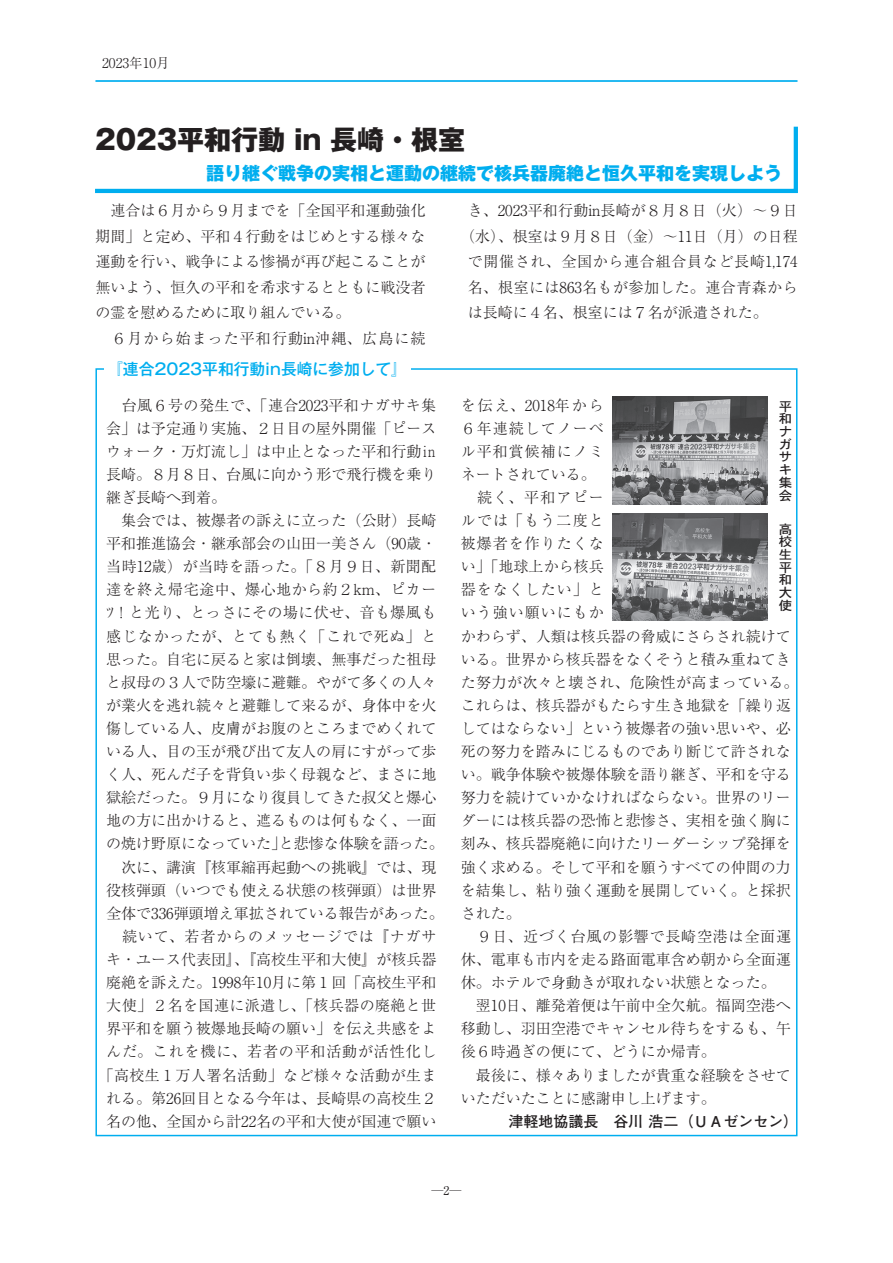
<style>
.page{position:relative;width:893px;height:1263px;background:#fff}
.page>*{position:absolute;margin:0;border:0;box-sizing:border-box;transform-origin:0 0}
.t1{font:800 27px "Gothic MB101 Pro";color:#231f20}
.t2{font:800 18px "Gothic MB101 Pro";color:#00aeef}
.t3{font:500 15.75px "Gothic MB101 Pro";color:#00aeef}
.t4{font:300 15px/23.1px "Ryumin Pro";color:#231f20}
.t5{font:300 15px "Ryumin Pro";letter-spacing:.03em;color:#231f20}
.t6{font:300 15px "Ryumin Pro";letter-spacing:.055em;color:#231f20}
.t7{font:300 15px "Ryumin Pro";letter-spacing:.025em;color:#231f20}
.t8{font:300 15px "Ryumin Pro";letter-spacing:.05em;color:#231f20}
.t9{font:300 15px "Ryumin Pro";letter-spacing:.035em;color:#231f20}
.t10{font:700 15px "Futo Go B101 Pr 6";color:#231f20}
.t11{font:300 13.5px "Ryumin Pro";color:#231f20}
.t12{font:12.75px/12.8px "DFHS Gothic Std W5";color:#231f20;text-align:justify;scale:1.06 1}
.t13{font:300 12px "Ryumin Pro";color:#231f20}
.s1{font-weight:400}
</style>
<div class="page">
<svg style="left:95px;top:126px;width:703px;height:68px"></svg>
<img style="left:612px;top:397px;width:155px;height:107px">
<img style="left:612px;top:513px;width:155px;height:108px">
<hr style="left:95px;top:80px;width:702px;height:2px;background:#00aeef">
<p class="t11" style="left:102px;top:52px;width:69px">2023年10月</p>
<h1 class="t1" style="left:95px;top:118px;width:371px">2023平和行動 in 長崎・根室</h1>
<p class="t2" style="left:206px;top:158px;width:578px">語り継ぐ戦争の実相と運動の継続で核兵器廃絶と恒久平和を実現しよう</p>
<p class="t4" style="left:95px;top:197px;width:332px;line-height:25.5px">　連合は６月から９月までを「全国平和運動強化期間」と定め、平和４行動をはじめとする様々な運動を行い、戦争による惨禍が再び起こることが無いよう、恒久の平和を希求するとともに戦没者の霊を慰めるために取り組んでいる。<br>　６月から始まった平和行動in沖縄、広島に続</p>
<p class="t4" style="left:468px;top:198px;width:331px">き、2023平和行動in長崎が８月８日（火）～９日</p>
<p class="t4" style="left:460px;top:224px;width:339px">（水）、根室は９月８日（金）～11日（月）の日程</p>
<p class="t8" style="left:468px;top:250px;width:332px">で開催され、全国から連合組合員など長崎1,174</p>
<p class="t5" style="left:468px;top:275px;width:331px">名、根室には863名もが参加した。連合青森から</p>
<p class="t4" style="left:468px;top:300px;width:301px">は長崎に４名、根室には７名が派遣された。</p>
<p class="t3" style="left:107px;top:356px;width:301px">『連合2023平和行動in長崎に参加して』</p>
<p class="t5" style="left:106px;top:393px;width:331px">　台風６号の発生で、「連合2023平和ナガサキ集</p>
<p class="t4" style="left:106px;top:415px;width:331px">会」は予定通り実施、２日目の屋外開催「ピース</p>
<p class="t4" style="left:106px;top:438px;width:331px">ウォーク・万灯流し」は中止となった平和行動㏌</p>
<p class="t4" style="left:106px;top:461px;width:331px">長崎。８月８日、台風に向かう形で飛行機を乗り</p>
<p class="t4" style="left:106px;top:485px;width:121px">継ぎ長崎へ到着。</p>
<p class="t4" style="left:106px;top:508px;width:331px">　集会では、被爆者の訴えに立った（公財）長崎</p>
<p class="t4" style="left:106px;top:531px;width:331px">平和推進協会・継承部会の山田一美さん（90歳・</p>
<p class="t5" style="left:106px;top:555px;width:331px">当時12歳）が当時を語った。「８月９日、新聞配</p>
<p class="t9" style="left:106px;top:578px;width:332px">達を終え帰宅途中、爆心地から約２km、ピカー</p>
<p class="t5" style="left:106px;top:601px;width:332px">ﾂ！と光り、とっさにその場に伏せ、音も爆風も</p>
<p class="t6" style="left:106px;top:624px;width:332px">感じなかったが、とても熱く「これで死ぬ」と</p>
<p class="t4" style="left:106px;top:646px;width:331px">思った。自宅に戻ると家は倒壊、無事だった祖母</p>
<p class="t4" style="left:106px;top:669px;width:331px">と叔母の３人で防空壕に避難。やがて多くの人々</p>
<p class="t4" style="left:106px;top:692px;width:331px">が業火を逃れ続々と避難して来るが、身体中を火</p>
<p class="t4" style="left:106px;top:716px;width:331px">傷している人、皮膚がお腹のところまでめくれて</p>
<p class="t4" style="left:106px;top:739px;width:331px">いる人、目の玉が飛び出て友人の肩にすがって歩</p>
<p class="t4" style="left:106px;top:762px;width:331px">く人、死んだ子を背負い歩く母親など、まさに地</p>
<p class="t4" style="left:106px;top:785px;width:331px">獄絵だった。９月になり復員してきた叔父と爆心</p>
<p class="t4" style="left:106px;top:808px;width:331px">地の方に出かけると、遮るものは何もなく、一面</p>
<p class="t4" style="left:106px;top:831px;width:339px">の焼け野原になっていた」と悲惨な体験を語った。</p>
<p class="t4" style="left:106px;top:854px;width:331px">　次に、講演『核軍縮再起動への挑戦』では、現</p>
<p class="t4" style="left:106px;top:877px;width:331px">役核弾頭（いつでも使える状態の核弾頭）は世界</p>
<p class="t4" style="left:106px;top:900px;width:339px">全体で336弾頭増え軍拡されている報告があった。</p>
<p class="t6" style="left:106px;top:924px;width:332px">　続いて、若者からのメッセージでは『ナガサ</p>
<p class="t4" style="left:106px;top:947px;width:331px">キ・ユース代表団』、『高校生平和大使』が核兵器</p>
<p class="t4" style="left:106px;top:970px;width:331px">廃絶を訴えた。1998年10月に第１回「高校生平和</p>
<p class="t7" style="left:106px;top:994px;width:331px">大使」２名を国連に派遣し、「核兵器の廃絶と世</p>
<p class="t4" style="left:106px;top:1016px;width:331px">界平和を願う被爆地長崎の願い」を伝え共感をよ</p>
<p class="t6" style="left:106px;top:1040px;width:332px">んだ。これを機に、若者の平和活動が活性化し</p>
<p class="t7" style="left:99px;top:1063px;width:339px">「高校生１万人署名活動」など様々な活動が生ま</p>
<p class="t4" style="left:106px;top:1085px;width:331px">れる。第26回目となる今年は、長崎県の高校生２</p>
<p class="t4" style="left:106px;top:1108px;width:331px">名の他、全国から計22名の平和大使が国連で願い</p>
<p class="t4" style="left:461px;top:392px;width:339px">を伝え、2018年から<br>６年連続してノーベ<br>ル平和賞候補にノミ<br>ネートされている。<br>　続く、平和アピー<br>ルでは「もう二度と<br>被爆者を作りたくな<br>い」「地球上から核兵<br>器をなくしたい」と<br>いう強い願いにもか<br>かわらず、人類は核兵器の脅威にさらされ続けている。世界から核兵器をなくそうと積み重ねてきた努力が次々と壊され、危険性が高まっている。これらは、核兵器がもたらす生き地獄を「繰り返してはならない」という被爆者の強い思いや、必死の努力を踏みにじるものであり断じて許されない。戦争体験や被爆体験を語り継ぎ、平和を守る努力を続けていかなければならない。世界のリーダーには核兵器の恐怖と悲惨さ、実相を強く胸に刻み、核兵器廃絶に向けたリーダーシップ発揮を強く求める。そして平和を願うすべての仲間の力を結集し、粘り強く運動を展開していく。と採択された。<br>　９日、近づく台風の影響で長崎空港は全面運休、電車も市内を走る路面電車含め朝から全面運休。ホテルで身動きが取れない状態となった。<br>　翌10日、離発着便は午前中全欠航。福岡空港へ移動し、羽田空港でキャンセル待ちをするも、午後６時過ぎの便にて、どうにか帰青。<br>　最後に、様々ありましたが貴重な経験をさせていただいたことに感謝申し上げます。</p>
<p class="t10" style="left:508px;top:1109px;width:291px">津軽地協議長　谷川浩二（ＵＡゼンセン）</p>
<p class="t12" style="left:779px;top:399px;width:14px">平和ナガサキ集会</p>
<p class="t12" style="left:779px;top:522px;width:14px">高校生平和大使</p>
<p class="t13" style="left:431px;top:1181px;width:31px">─<span class="s1">2</span>─</p>
</div>
